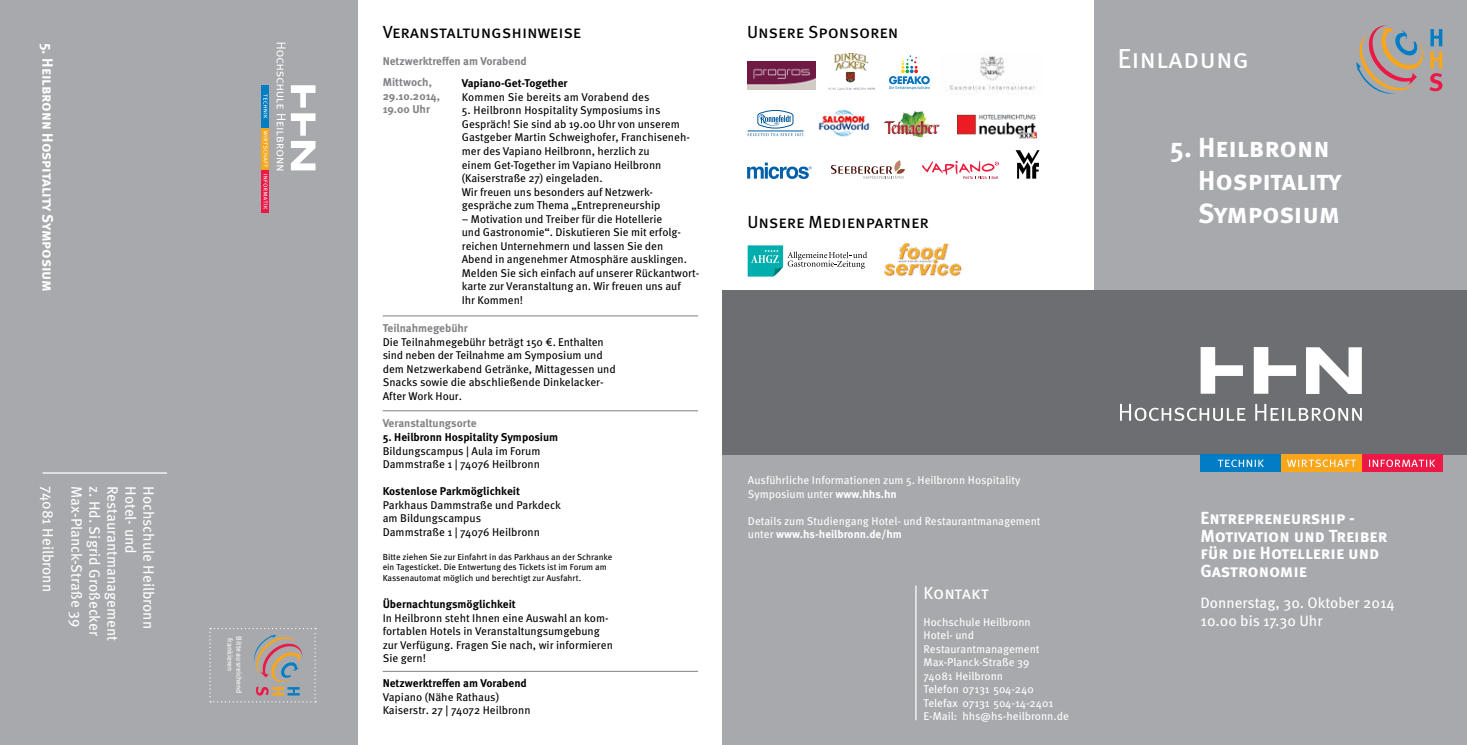
<style>
.page{position:relative;width:1467px;height:745px;background:#fff}
.page>*{position:absolute;margin:0;border:0;box-sizing:border-box;transform-origin:0 0}
.t1{font:700 27.5px/33px "Meta Pro";letter-spacing:-.005em;color:#fff}
.t2{font:27.5px "Meta Pro";color:#fff}
.t3{font:700 17.5px/17.5px "Meta Pro";color:#fff}
.t4{font:17.5px "Meta Pro";color:#000}
.t5{font:17.5px "Meta Pro";letter-spacing:-.015em;color:#fff}
.t6{font:15px/18px "Meta Pro";color:#fff}
.t7{font:700 15px "Meta Pro";letter-spacing:-.005em;color:#fff}
.t8{font:11.25px/13.5px "Meta Pro";letter-spacing:-.005em;color:#000}
.t9{font:11.25px/13.5px "Meta Pro";color:#fff}
.t10{font:700 11.25px "Meta Pro";letter-spacing:-.005em;color:#000}
.t11{font:700 11.25px/13.5px "Meta Pro";letter-spacing:-.005em;color:#808285}
.t12{font:8.75px/10.9px "Meta Pro";color:#000}
.t13{font:7.5px "Meta Pro";color:#fff}
.s1{font-weight:700}
</style>
<div class="page">
<div style="left:1095px;top:0;width:372px;height:744px;background:#a7a9ac"></div>
<div style="left:723px;top:290px;width:372px;height:454px;background:#a7a9ac"></div>
<div style="left:0;top:0;width:358px;height:744px;background:#a7a9ac"></div>
<svg style="left:1429px;top:29px;width:13px;height:62px"></svg>
<svg style="left:1356px;top:25px;width:67px;height:69px"></svg>
<div style="left:723px;top:290px;width:744px;height:164px;background:#6d6e71"></div>
<div style="left:1281px;top:454px;width:81px;height:18px;background:#faa61a"></div>
<div style="left:1362px;top:454px;width:80px;height:18px;background:#ed1846"></div>
<div style="left:1201px;top:454px;width:80px;height:18px;background:#007dc5"></div>
<svg style="left:1218px;top:459px;width:46px;height:7px"></svg>
<svg style="left:1287px;top:459px;width:69px;height:8px"></svg>
<svg style="left:1369px;top:459px;width:66px;height:7px"></svg>
<svg style="left:1201px;top:347px;width:161px;height:46px"></svg>
<svg style="left:1120px;top:403px;width:242px;height:18px"></svg>
<svg style="left:1016px;top:150px;width:23px;height:28px"></svg>
<img style="left:949px;top:56px;width:86px;height:36px">
<svg style="left:889px;top:55px;width:41px;height:35px"></svg>
<img style="left:829px;top:53px;width:46px;height:36px">
<img style="left:885px;top:243px;width:77px;height:33px">
<img style="left:748px;top:62px;width:67px;height:27px">
<svg style="left:831px;top:160px;width:74px;height:19px"></svg>
<svg style="left:747px;top:162px;width:65px;height:17px"></svg>
<img style="left:818px;top:109px;width:52px;height:28px">
<svg style="left:884px;top:111px;width:56px;height:27px"></svg>
<img style="left:898px;top:111px;width:24px;height:14px">
<svg style="left:748px;top:110px;width:55px;height:26px"></svg>
<svg style="left:922px;top:161px;width:77px;height:18px"></svg>
<img style="left:958px;top:114px;width:79px;height:24px">
<svg style="left:748px;top:245px;width:119px;height:31px"></svg>
<hr style="left:915px;top:585px;width:2px;height:134px;background:#fff">
<hr style="left:383px;top:315px;width:315px;height:1px;background:#808285">
<hr style="left:383px;top:410px;width:315px;height:1px;background:#808285">
<hr style="left:383px;top:670px;width:315px;height:1px;background:#808285">
<svg style="left:276px;top:43px;width:39px;height:127px"></svg>
<svg style="left:262px;top:85px;width:7px;height:42px"></svg>
<svg style="left:263px;top:94px;width:4px;height:24px"></svg>
<svg style="left:262px;top:128px;width:7px;height:42px"></svg>
<svg style="left:263px;top:131px;width:4px;height:36px"></svg>
<svg style="left:262px;top:171px;width:7px;height:42px"></svg>
<svg style="left:263px;top:174px;width:4px;height:35px"></svg>
<svg style="left:209px;top:628px;width:107px;height:74px"></svg>
<hr style="left:43px;top:472px;width:124px;height:1px;background:#fff">
<h3 class="t7" style="left:59px;top:43px;width:250px;rotate:90deg">5. Heilbronn Hospitality Symposium</h3>
<h3 class="t6" style="left:58px;top:485px;width:107px;rotate:90deg">74081 Heilbronn</h3>
<h3 class="t6" style="left:87px;top:485px;width:142px;rotate:90deg">Max-Planck-Straße 39</h3>
<h3 class="t6" style="left:105px;top:485px;width:151px;rotate:90deg">z. Hd. Sigrid Großecker</h3>
<h3 class="t6" style="left:123px;top:485px;width:156px;rotate:90deg">Restaurantmanagement</h3>
<h3 class="t6" style="left:141px;top:485px;width:69px;rotate:90deg">Hotel- und</h3>
<h3 class="t6" style="left:159px;top:485px;width:144px;rotate:90deg">Hochschule Heilbronn</h3>
<p class="t13" style="left:236px;top:637px;width:35px;rotate:90deg">frankieren</p>
<p class="t13" style="left:245px;top:636px;width:59px;rotate:90deg">Bitte ausreichend</p>
<h2 class="t4" style="left:383px;top:19px;width:200px">Veranstaltungshinweise</h2>
<h2 class="t4" style="left:747px;top:19px;width:153px">Unsere Sponsoren</h2>
<p class="t11" style="left:383px;top:54px;width:146px">Netzwerktreffen am Vorabend</p>
<p class="t11" style="left:383px;top:75px;width:59px">Mittwoch,<br>29.10.2014,<br>19.00 Uhr</p>
<p class="t10" style="left:462px;top:75px;width:107px">Vapiano-Get-Together</p>
<p class="t8" style="left:462px;top:89px;width:189px">Kommen Sie bereits am Vorabend des</p>
<p class="t8" style="left:462px;top:103px;width:230px">5. Heilbronn Hospitality Symposiums ins Gespräch! Sie sind ab 19.00 Uhr von unserem Gastgeber Martin Schweighofer, Franchiseneh&shy;mer des Vapiano Heilbronn, herzlich zu<br>einem Get-Together im Vapiano Heilbronn (Kaiserstraße 27) eingeladen.<br>Wir freuen uns besonders auf Netzwerk&shy;gespräche zum Thema „Entrepreneurship</p>
<p class="t8" style="left:462px;top:211px;width:239px">– Motivation und Treiber für die Hotellerie<br>und Gastronomie“. Diskutieren Sie mit erfolg&shy;reichen Unternehmern und lassen Sie den<br>Abend in angenehmer Atmosphäre ausklingen.<br>Melden Sie sich einfach auf unserer Rückantwort&shy;karte zur Veranstaltung an. Wir freuen uns auf<br>Ihr Kommen!</p>
<p class="t11" style="left:383px;top:320px;width:87px">Teilnahmegebühr</p>
<p class="t8" style="left:383px;top:334px;width:235px">Die Teilnahmegebühr beträgt 150 €. Enthalten sind neben der Teilnahme am Symposium und dem Netzwerkabend Getränke, Mittagessen und Snacks sowie die abschließende Dinkelacker-After Work Hour.</p>
<p class="t11" style="left:383px;top:416px;width:96px">Veranstaltungsorte</p>
<p class="t10" style="left:383px;top:428px;width:177px">5. Heilbronn Hospitality Symposium</p>
<p class="t8" style="left:383px;top:443px;width:159px">Bildungscampus | Aula im Forum<br>Dammstraße 1 | 74076 Heilbronn</p>
<p class="t10" style="left:383px;top:482px;width:139px">Kostenlose Parkmöglichkeit</p>
<p class="t8" style="left:383px;top:497px;width:180px">Parkhaus Dammstraße und Parkdeck am Bildungscampus<br>Dammstraße 1 | 74076 Heilbronn</p>
<p class="t12" style="left:383px;top:550px;width:231px">Bitte ziehen Sie zur Einfahrt in das Parkhaus an der Schranke ein Tagesticket. Die Entwertung des Tickets ist im Forum am<br>Kassenautomat möglich und berechtigt zur Ausfahrt.</p>
<p class="t10" style="left:383px;top:595px;width:135px">Übernachtungsmöglichkeit</p>
<p class="t8" style="left:383px;top:610px;width:232px">In Heilbronn steht Ihnen eine Auswahl an kom&shy;fortablen Hotels in Veranstaltungsumgebung zur Verfügung. Fragen Sie nach, wir informieren Sie gern!</p>
<p class="t10" style="left:383px;top:674px;width:146px">Netzwerktreffen am Vorabend</p>
<p class="t8" style="left:383px;top:689px;width:149px">Vapiano (Nähe Rathaus)<br>Kaiserstr. 27 | 74072 Heilbronn</p>
<h2 class="t4" style="left:747px;top:209px;width:183px">Unsere Medienpartner</h2>
<p class="t9" style="left:748px;top:472px;width:274px">Ausführliche Informationen zum 5. Heilbronn Hospitality<br>Symposium unter <span class="s1">www.hhs.hn</span></p>
<p class="t9" style="left:748px;top:513px;width:294px">Details zum Studiengang Hotel- und Restaurantmanagement unter <span class="s1">www.hs-heilbronn.de/hm</span></p>
<h2 class="t5" style="left:924px;top:579px;width:67px">Kontakt</h2>
<p class="t9" style="left:924px;top:614px;width:147px">Hochschule Heilbronn<br>Hotel- und<br>Restaurantmanagement<br>Max-Planck-Straße 39<br>74081 Heilbronn<br>Telefon 07131 504-240<br>Telefax 07131 504-14-2401<br>E-Mail: hhs@hs-heilbronn.de</p>
<h1 class="t2" style="left:1117px;top:37px;width:133px">Einladung</h1>
<h1 class="t1" style="left:1198px;top:129px;width:144px;text-indent:-28px">5. Heilbronn<br>Hospitality<br>Symposium</h1>
<h2 class="t3" style="left:1200px;top:507px;width:188px">Entrepreneurship -<br>Motivation und Treiber für die Hotellerie und<br>Gastronomie</h2>
<h3 class="t6" style="left:1200px;top:592px;width:196px">Donnerstag, 30. Oktober 2014<br>10.00 bis 17.30 Uhr</h3>
</div>
